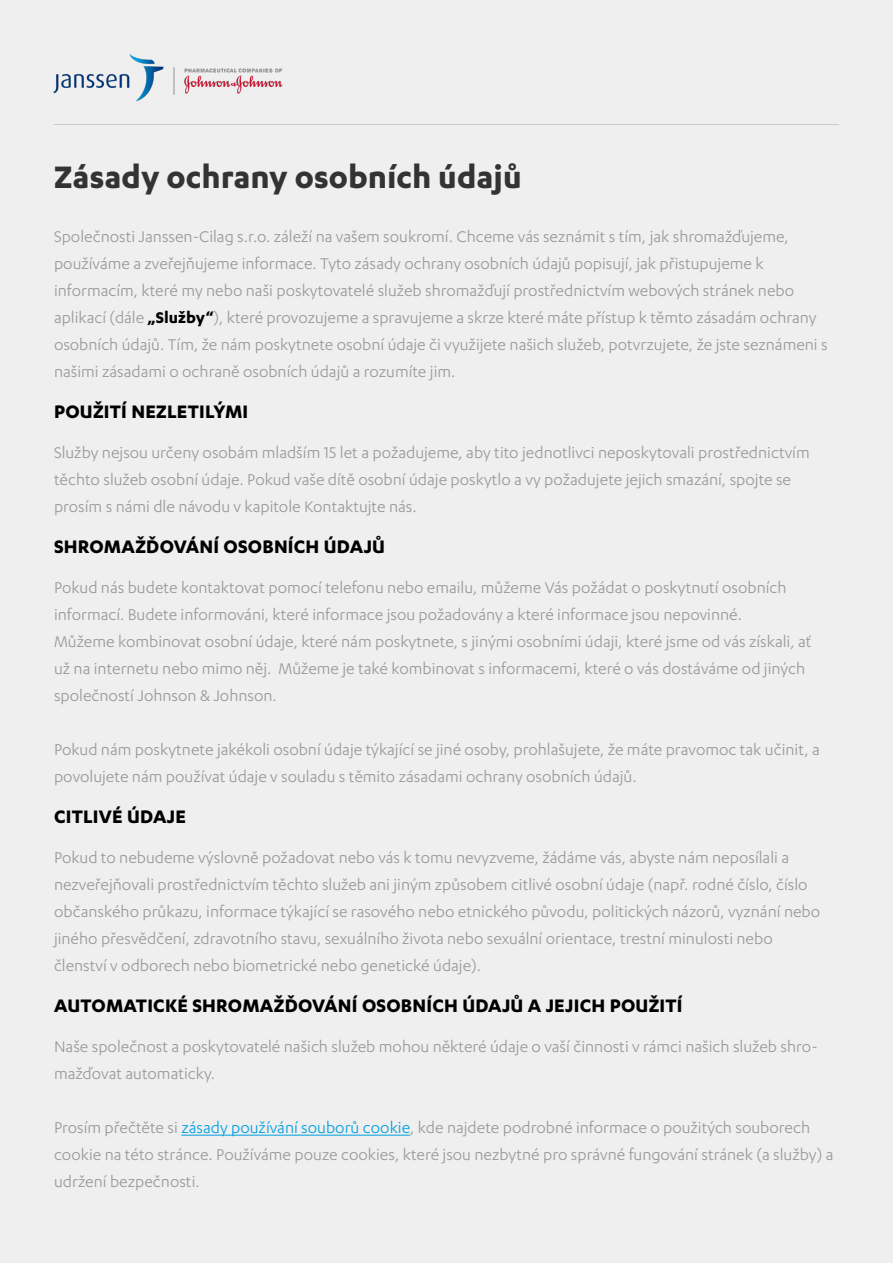
<style>
.page{position:relative;width:893px;height:1263px;background:#efefef}
.page>*{position:absolute;margin:0;border:0;box-sizing:border-box;transform-origin:0 0}
.t1{font:700 36px "Karbon";color:#333}
.t2{font:700 21px "Karbon";letter-spacing:.01em;color:#000}
.t3{font:18px/27px "Karbon";color:#999}
.s1{font-weight:700;color:#000}
.s2{color:#00a0df}
</style>
<div class="page">
<img style="left:53px;top:54px;width:230px;height:48px">
<hr style="left:54px;top:124px;width:785px;height:1px;background:#333">
<hr style="left:181px;top:1135px;width:229px;height:1px;background:#00a0df">
<h1 class="t1" style="left:54px;top:157px;width:469px">Zásady ochrany osobních údajů</h1>
<p class="t3" style="left:54px;top:223px;width:775px">Společnosti Janssen-Cilag s.r.o. záleží na vašem soukromí. Chceme vás seznámit s tím, jak shromažďujeme, používáme a zveřejňujeme informace. Tyto zásady ochrany osobních údajů popisují, jak přistupujeme k informacím, které my nebo naši poskytovatelé služeb shromažďují prostřednictvím webových stránek nebo aplikací (dále <span class="s1">„Služby“</span>), které provozujeme a spravujeme a skrze které máte přístup k těmto zásadám ochrany osobních údajů. Tím, že nám poskytnete osobní údaje či využijete našich služeb, potvrzujete, že jste seznámeni s našimi zásadami o ochraně osobních údajů a rozumíte jim.</p>
<p class="t2" style="left:54px;top:399px;width:196px">POUŽITÍ NEZLETILÝMI</p>
<p class="t3" style="left:54px;top:439px;width:757px">Služby nejsou určeny osobám mladším 15 let a požadujeme, aby tito jednotlivci neposkytovali prostřednictvím těchto služeb osobní údaje. Pokud vaše dítě osobní údaje poskytlo a vy požadujete jejich smazání, spojte se prosím s námi dle návodu v kapitole Kontaktujte nás.</p>
<p class="t2" style="left:54px;top:534px;width:333px">SHROMAŽĎOVÁNÍ OSOBNÍCH ÚDAJŮ</p>
<p class="t3" style="left:54px;top:574px;width:759px">Pokud nás budete kontaktovat pomocí telefonu nebo emailu, můžeme Vás požádat o poskytnutí osobních informací. Budete informováni, které informace jsou požadovány a které informace jsou nepovinné.<br>Můžeme kombinovat osobní údaje, které nám poskytnete, s jinými osobními údaji, které jsme od vás získali, ať už na internetu nebo mimo něj. Můžeme je také kombinovat s informacemi, které o vás dostáváme od jiných společností Johnson &amp; Johnson.</p>
<p class="t3" style="left:54px;top:736px;width:767px">Pokud nám poskytnete jakékoli osobní údaje týkající se jiné osoby, prohlašujete, že máte pravomoc tak učinit, a povolujete nám používat údaje v souladu s těmito zásadami ochrany osobních údajů.</p>
<p class="t2" style="left:54px;top:804px;width:133px">CITLIVÉ ÚDAJE</p>
<p class="t3" style="left:54px;top:844px;width:768px">Pokud to nebudeme výslovně požadovat nebo vás k tomu nevyzveme, žádáme vás, abyste nám neposílali a nezveřejňovali prostřednictvím těchto služeb ani jiným způsobem citlivé osobní údaje (např. rodné číslo, číslo občanského průkazu, informace týkající se rasového nebo etnického původu, politických názorů, vyznání nebo jiného přesvědčení, zdravotního stavu, sexuálního života nebo sexuální orientace, trestní minulosti nebo členství v odborech nebo biometrické nebo genetické údaje).</p>
<p class="t2" style="left:54px;top:993px;width:630px">AUTOMATICKÉ SHROMAŽĎOVÁNÍ OSOBNÍCH ÚDAJŮ A JEJICH POUŽITÍ</p>
<p class="t3" style="left:54px;top:1033px;width:765px">Naše společnost a poskytovatelé našich služeb mohou některé údaje o vaší činnosti v rámci našich služeb shro&shy;mažďovat automaticky.</p>
<p class="t3" style="left:54px;top:1114px;width:781px">Prosím přečtěte si <span class="s2">zásady používání souborů cookie</span>, kde najdete podrobné informace o použitých souborech cookie na této stránce. Používáme pouze cookies, které jsou nezbytné pro správné fungování stránek (a služby) a udržení bezpečnosti.</p>
</div>
